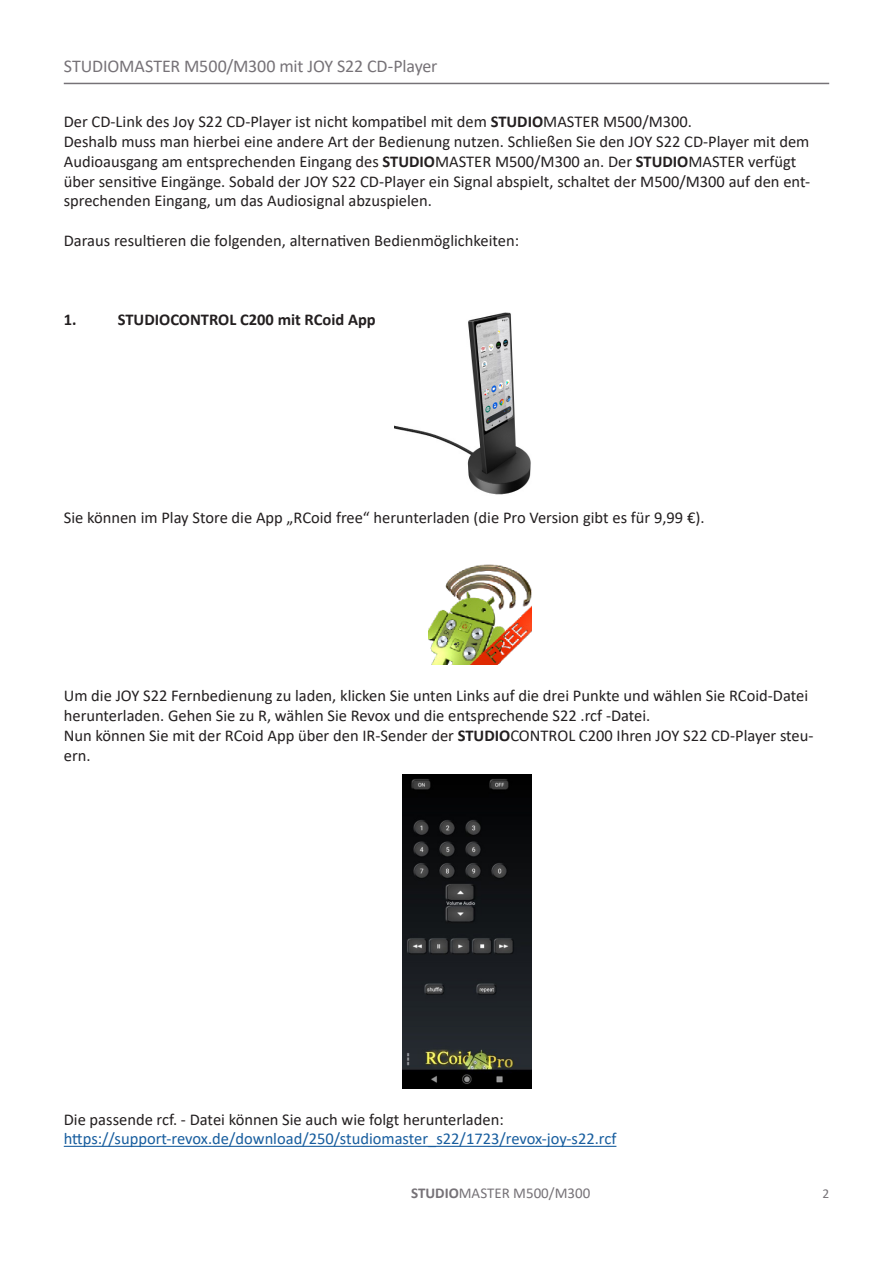
<style>
.page{position:relative;width:893px;height:1263px;background:#fff}
.page>*{position:absolute;margin:0;border:0;box-sizing:border-box;transform-origin:0 0}
.UE_rot{font:18px "Calibri";letter-spacing:-.01em;color:#767277}
.Wand_Decke{font:16.5px/19.8px "Calibri";color:#231f20}
.Wand_Decke-2{font:16.5px "Calibri";color:#175d9e}
.t1{font:700 16.5px "Calibri";color:#231f20}
.t2{font:15px "Calibri";color:#767277}
.t3{font:13.5px "Calibri";color:#767277}
.s1{font-weight:700}
</style>
<div class="page">
<hr style="left:64px;top:1146px;width:552px;height:1px;background:#175d9e">
<img style="left:429px;top:565px;width:102px;height:99px">
<hr style="left:64px;top:83px;width:765px;height:1px;background:#767277">
<img style="left:394px;top:312px;width:137px;height:183px">
<img style="left:403px;top:774px;width:129px;height:315px">
<p class="UE_rot" style="left:64px;top:54px;width:375px">STUDIOMASTER M500/M300 mit JOY S22 CD-Player</p>
<p class="Wand_Decke" style="left:64px;top:111px;width:630px">Der CD-Link des Joy S22 CD-Player ist nicht kompatibel mit dem <span class="s1">STUDIO</span>MASTER M500/M300.</p>
<p class="Wand_Decke" style="left:64px;top:131px;width:748px">Deshalb muss man hierbei eine andere Art der Bedienung nutzen. Schließen Sie den JOY S22 CD-Player mit dem Audioausgang am entsprechenden Eingang des <span class="s1">STUDIO</span>MASTER M500/M300 an. Der <span class="s1">STUDIO</span>MASTER verfügt über sensitive Eingänge. Sobald der JOY S22 CD-Player ein Signal abspielt, schaltet der M500/M300 auf den ent&shy;sprechenden Eingang, um das Audiosignal abzuspielen.</p>
<p class="Wand_Decke" style="left:64px;top:230px;width:457px">Daraus resultieren die folgenden, alternativen Bedienmöglichkeiten:</p>
<p class="t1" style="left:64px;top:308px;width:14px">1.</p>
<p class="t1" style="left:118px;top:308px;width:259px">STUDIOCONTROL C200 mit RCoid App</p>
<p class="Wand_Decke" style="left:64px;top:507px;width:642px">Sie können im Play Store die App „RCoid free“ herunterladen (die Pro Version gibt es für 9,99 €).</p>
<p class="Wand_Decke" style="left:64px;top:686px;width:746px">Um die JOY S22 Fernbedienung zu laden, klicken Sie unten Links auf die drei Punkte und wählen Sie RCoid-Datei herunterladen. Gehen Sie zu R, wählen Sie Revox und die entsprechende S22 .rcf -Datei.</p>
<p class="Wand_Decke" style="left:64px;top:725px;width:751px">Nun können Sie mit der RCoid App über den IR-Sender der <span class="s1">STUDIO</span>CONTROL C200 Ihren JOY S22 CD-Player steu&shy;ern.</p>
<p class="Wand_Decke" style="left:64px;top:1109px;width:442px">Die passende rcf. - Datei können Sie auch wie folgt herunterladen:</p>
<p class="Wand_Decke-2" style="left:64px;top:1127px;width:554px">https://support-revox.de/download/250/studiomaster_s22/1723/revox-joy-s22.rcf</p>
<p class="t2" style="left:411px;top:1182px;width:181px"><span class="s1">STUDIO</span>MASTER M500/M300</p>
<p class="t3" style="left:822px;top:1184px;width:8px">2</p>
</div>
